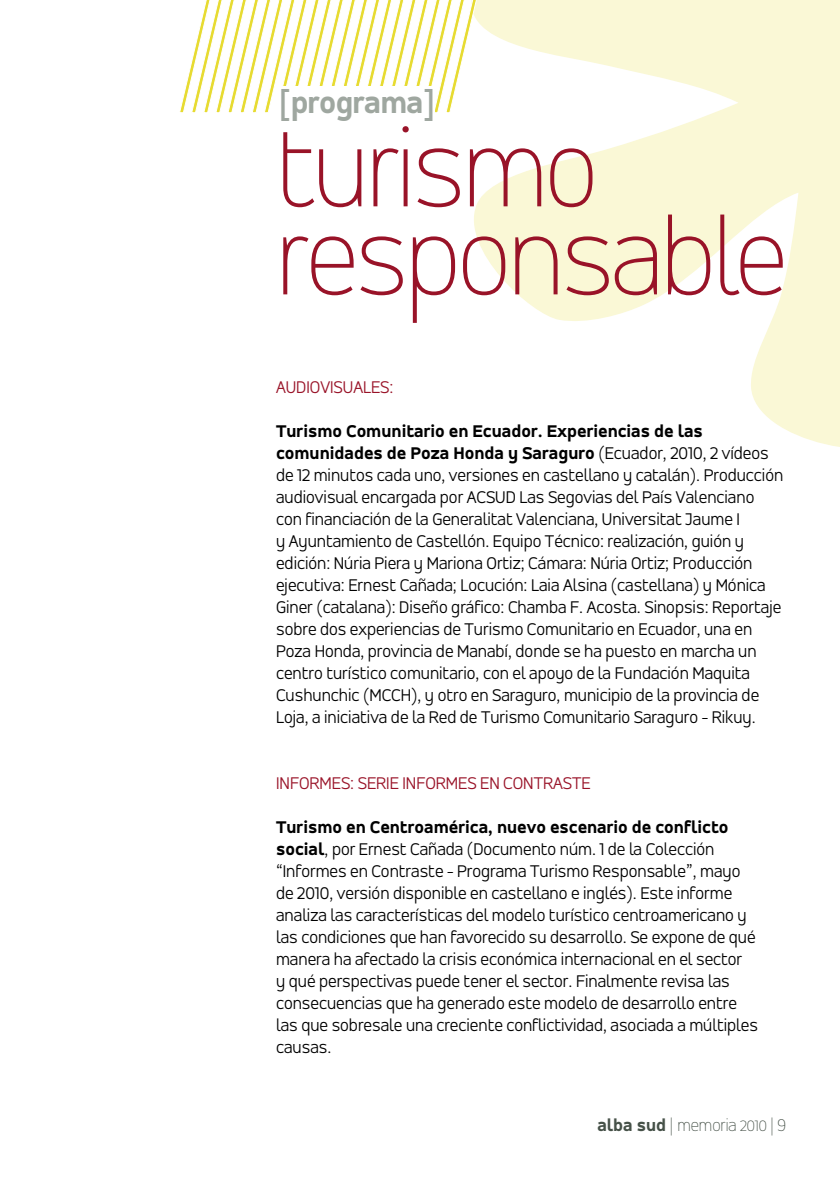
<style>
.page{position:relative;width:840px;height:1191px;background:#fff}
.page>*{position:absolute;margin:0;border:0;box-sizing:border-box;transform-origin:0 0}
.t1{font:100 114px/88px "Accord";letter-spacing:-.02em;color:#991328}
.t2{font:800 32px "Accord";letter-spacing:-.02em;color:#9fa7a0}
.t3{font:300 18px/22px "Accord";color:#000}
.t4{font:300 18px "Accord";color:#991328}
.t5{font:100 18px "Accord";color:#465148}
.s1{font-weight:800}
.s2{font-size:16px}
</style>
<div class="page">
<svg style="left:474px;top:0;width:365px;height:447px;fill:#faf8d6"></svg>
<svg style="left:179px;top:0;width:308px;height:113px"></svg>
<div style="left:275px;top:86px;width:159px;height:33px;background:#fff"></div>
<h2 class="t2" style="left:278px;top:84px;width:158px">[programa]</h2>
<h1 class="t1" style="left:276px;top:125px;width:512px">turismo responsable</h1>
<p class="t4" style="left:276px;top:377px;width:20px">Audiovisuales</p>
<p class="t4" style="left:389px;top:377px;width:5px">:</p>
<p class="t3" style="left:276px;top:420px;width:508px"><span class="s1">Turismo Comunitario en Ecuador. Experiencias de las comunidades de Poza Honda y Saraguro</span> (Ecuador, 2010, 2 vídeos de 12 minutos cada uno, versiones en castellano y catalán). Producción audiovisual encargada por ACSUD Las Segovias del País Valenciano con financiación de la Generalitat Valenciana, Universitat Jaume I<br>y Ayuntamiento de Castellón. Equipo Técnico: realización, guión y edición: Núria Piera y Mariona Ortiz; Cámara: Núria Ortiz; Producción ejecutiva: Ernest Cañada; Locución: Laia Alsina (castellana) y Mónica Giner (catalana): Diseño gráfico: Chamba F. Acosta. Sinopsis: Reportaje sobre dos experiencias de Turismo Comunitario en Ecuador, una en Poza Honda, provincia de Manabí, donde se ha puesto en marcha un centro turístico comunitario, con el apoyo de la Fundación Maquita Cushunchic (MCCH), y otro en Saraguro, municipio de la provincia de Loja, a iniciativa de la Red de Turismo Comunitario Saraguro - Rikuy.</p>
<p class="t4" style="left:276px;top:773px;width:15px">Informes</p>
<p class="t4" style="left:350px;top:773px;width:26px">: Serie</p>
<p class="t4" style="left:402px;top:773px;width:15px">Informes</p>
<p class="t4" style="left:480px;top:773px;width:44px">en Contraste</p>
<p class="t3" style="left:276px;top:816px;width:483px"><span class="s1">Turismo en Centroamérica, nuevo escenario de conflicto social</span>, por Ernest Cañada (Documento núm. 1 de la Colección “Informes en Contraste - Programa Turismo Responsable”, mayo de 2010, versión disponible en castellano e inglés). Este informe analiza las características del modelo turístico centroamericano y las condiciones que han favorecido su desarrollo. Se expone de qué manera ha afectado la crisis económica internacional en el sector<br>y qué perspectivas puede tener el sector. Finalmente revisa las consecuencias que ha generado este modelo de desarrollo entre las que sobresale una creciente conflictividad, asociada a múltiples causas.</p>
<p class="t5" style="left:597px;top:1114px;width:190px"><span class="s1">alba sud</span> | memoria <span class="s2">2010</span> | 9</p>
</div>
